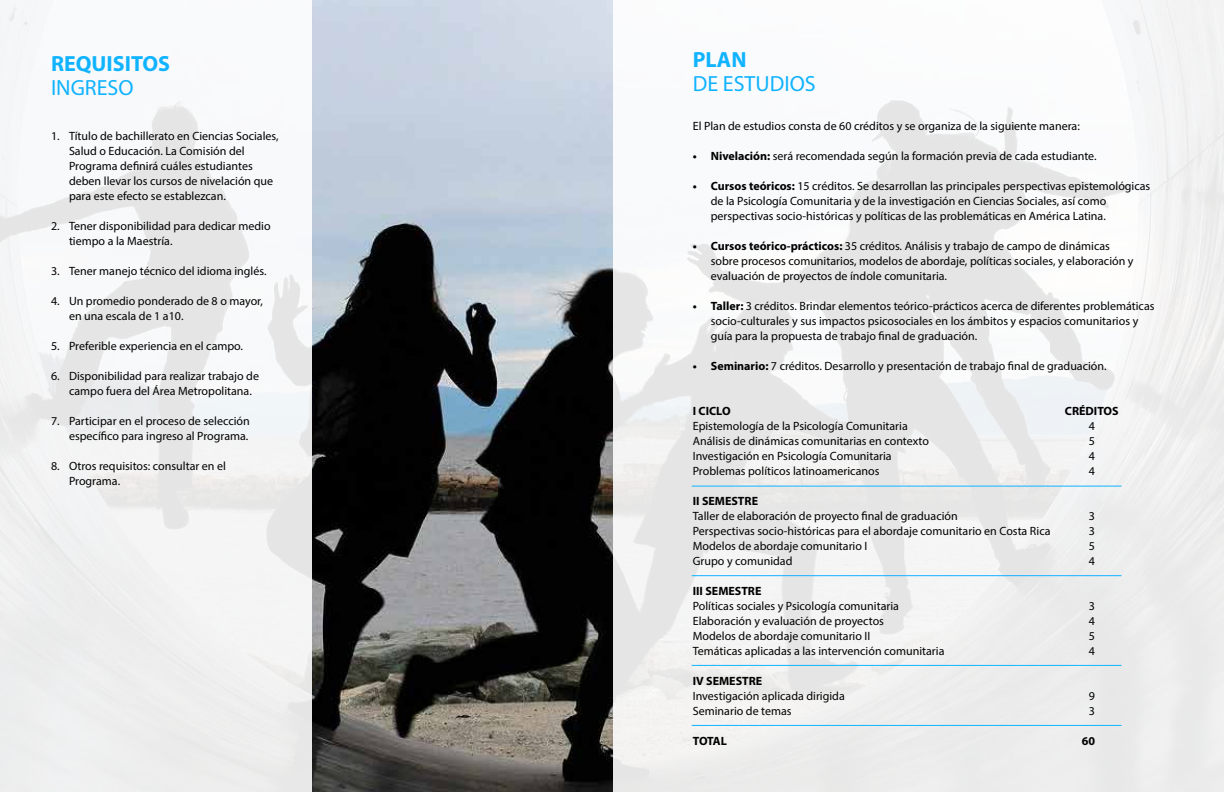
<style>
.page{position:relative;width:1224px;height:792px;background:#fff}
.page>*{position:absolute;margin:0;border:0;box-sizing:border-box;transform-origin:0 0}
.t1{font:22px "Myriad Pro";color:#10b3ff}
.t2{font:700 22px "Myriad Pro";color:#10b3ff}
.t3{font:12px/15px "Myriad Pro";color:#000}
.t4{font:700 12px "Myriad Pro";color:#000}
.s1{font-weight:700}
</style>
<div class="page">
<img style="left:312px;top:0;width:301px;height:792px">
<div style="left:613px;top:0;width:611px;height:792px;background:linear-gradient(to right,#f0f1f1,#f0f0f0)"></div>
<div style="left:0;top:0;width:312px;height:792px;background:linear-gradient(to right,#f0f1f2,#f1f2f2)"></div>
<hr style="left:692px;top:486px;width:430px;height:1px;background:#10b3ff">
<hr style="left:692px;top:575px;width:430px;height:1px;background:#10b3ff">
<hr style="left:692px;top:665px;width:430px;height:1px;background:#10b3ff">
<hr style="left:692px;top:725px;width:430px;height:1px;background:#10b3ff">
<h1 class="t2" style="left:51px;top:50px;width:121px">REQUISITOS</h1>
<h1 class="t1" style="left:51px;top:75px;width:84px">INGRESO</h1>
<p class="t3" style="left:69px;top:129px;width:211px;text-indent:-18px">1. Título de bachillerato en Ciencias Sociales, Salud o Educación. La Comisión del Programa definirá cuáles estudiantes deben llevar los cursos de nivelación que para este efecto se establezcan.</p>
<p class="t3" style="left:69px;top:219px;width:203px;text-indent:-18px">2. Tener disponibilidad para dedicar medio tiempo a la Maestría.</p>
<p class="t3" style="left:51px;top:264px;width:217px">3. Tener manejo técnico del idioma inglés.</p>
<p class="t3" style="left:69px;top:294px;width:196px;text-indent:-18px">4. Un promedio ponderado de 8 o mayor, en una escala de 1 a10.</p>
<p class="t3" style="left:51px;top:339px;width:194px">5. Preferible experiencia en el campo.</p>
<p class="t3" style="left:69px;top:369px;width:192px;text-indent:-18px">6. Disponibilidad para realizar trabajo de campo fuera del Área Metropolitana.</p>
<p class="t3" style="left:51px;top:414px;width:200px;text-align:right">7. Participar en el proceso de selección específico para ingreso al Programa.</p>
<p class="t3" style="left:69px;top:459px;width:158px;text-indent:-18px">8. Otros requisitos: consultar en el<br>Programa.</p>
<h1 class="t2" style="left:693px;top:45px;width:55px">PLAN</h1>
<h1 class="t1" style="left:693px;top:70px;width:124px">DE ESTUDIOS</h1>
<p class="t3" style="left:693px;top:118px;width:389px">El Plan de estudios consta de 60 créditos y se organiza de la siguiente manera:</p>
<p class="t3" style="left:693px;top:148px;width:405px"><span class="s1">• Nivelación:</span> será recomendada según la formación previa de cada estudiante.</p>
<p class="t3" style="left:711px;top:178px;width:441px;text-indent:-18px"><span class="s1">• Cursos teóricos:</span> 15 créditos. Se desarrollan las principales perspectivas epistemológicas de la Psicología Comunitaria y de la investigación en Ciencias Sociales, así como perspectivas socio-históricas y políticas de las problemáticas en América Latina.</p>
<p class="t3" style="left:711px;top:238px;width:424px;text-indent:-18px"><span class="s1">• Cursos teórico-prácticos:</span> 35 créditos. Análisis y trabajo de campo de dinámicas sobre procesos comunitarios, modelos de abordaje, políticas sociales, y elaboración y evaluación de proyectos de índole comunitaria.</p>
<p class="t3" style="left:711px;top:298px;width:445px;text-indent:-18px"><span class="s1">• Taller:</span> 3 créditos. Brindar elementos teórico-prácticos acerca de diferentes problemáticas socio-culturales y sus impactos psicosociales en los ámbitos y espacios comunitarios y guía para la propuesta de trabajo final de graduación.</p>
<p class="t3" style="left:693px;top:358px;width:415px"><span class="s1">• Seminario:</span> 7 créditos. Desarrollo y presentación de trabajo final de graduación.</p>
<p class="t4" style="left:693px;top:403px;width:39px">I CICLO</p>
<p class="t4" style="left:1065px;top:403px;width:55px">CRÉDITOS</p>
<p class="t3" style="left:693px;top:418px;width:217px">Epistemología de la Psicología Comunitaria</p>
<p class="t3" style="left:1089px;top:418px;width:8px">4</p>
<p class="t3" style="left:693px;top:433px;width:238px">Análisis de dinámicas comunitarias en contexto</p>
<p class="t3" style="left:1089px;top:433px;width:8px">5</p>
<p class="t3" style="left:693px;top:448px;width:200px">Investigación en Psicología Comunitaria</p>
<p class="t3" style="left:1089px;top:448px;width:8px">4</p>
<p class="t3" style="left:693px;top:463px;width:188px">Problemas políticos latinoamericanos</p>
<p class="t3" style="left:1089px;top:463px;width:8px">4</p>
<p class="t4" style="left:693px;top:493px;width:67px">II SEMESTRE</p>
<p class="t3" style="left:693px;top:508px;width:266px">Taller de elaboración de proyecto final de graduación</p>
<p class="t3" style="left:1089px;top:508px;width:8px">3</p>
<p class="t3" style="left:693px;top:523px;width:359px">Perspectivas socio-históricas para el abordaje comunitario en Costa Rica</p>
<p class="t3" style="left:1089px;top:523px;width:8px">3</p>
<p class="t3" style="left:693px;top:538px;width:176px">Modelos de abordaje comunitario I</p>
<p class="t3" style="left:1089px;top:538px;width:8px">5</p>
<p class="t3" style="left:693px;top:553px;width:101px">Grupo y comunidad</p>
<p class="t3" style="left:1089px;top:553px;width:8px">4</p>
<p class="t4" style="left:693px;top:583px;width:70px">III SEMESTRE</p>
<p class="t3" style="left:693px;top:598px;width:208px">Políticas sociales y Psicología comunitaria</p>
<p class="t3" style="left:1089px;top:598px;width:8px">3</p>
<p class="t3" style="left:693px;top:613px;width:193px">Elaboración y evaluación de proyectos</p>
<p class="t3" style="left:1089px;top:613px;width:8px">4</p>
<p class="t3" style="left:693px;top:628px;width:179px">Modelos de abordaje comunitario II</p>
<p class="t3" style="left:1089px;top:628px;width:8px">5</p>
<p class="t3" style="left:693px;top:643px;width:253px">Temáticas aplicadas a las intervención comunitaria</p>
<p class="t3" style="left:1089px;top:643px;width:8px">4</p>
<p class="t4" style="left:693px;top:673px;width:71px">IV SEMESTRE</p>
<p class="t3" style="left:693px;top:688px;width:154px">Investigación aplicada dirigida</p>
<p class="t3" style="left:1089px;top:688px;width:8px">9</p>
<p class="t3" style="left:693px;top:703px;width:100px">Seminario de temas</p>
<p class="t3" style="left:1089px;top:703px;width:8px">3</p>
<p class="t4" style="left:693px;top:733px;width:36px">TOTAL</p>
<p class="t4" style="left:1082px;top:733px;width:15px">60</p>
</div>
